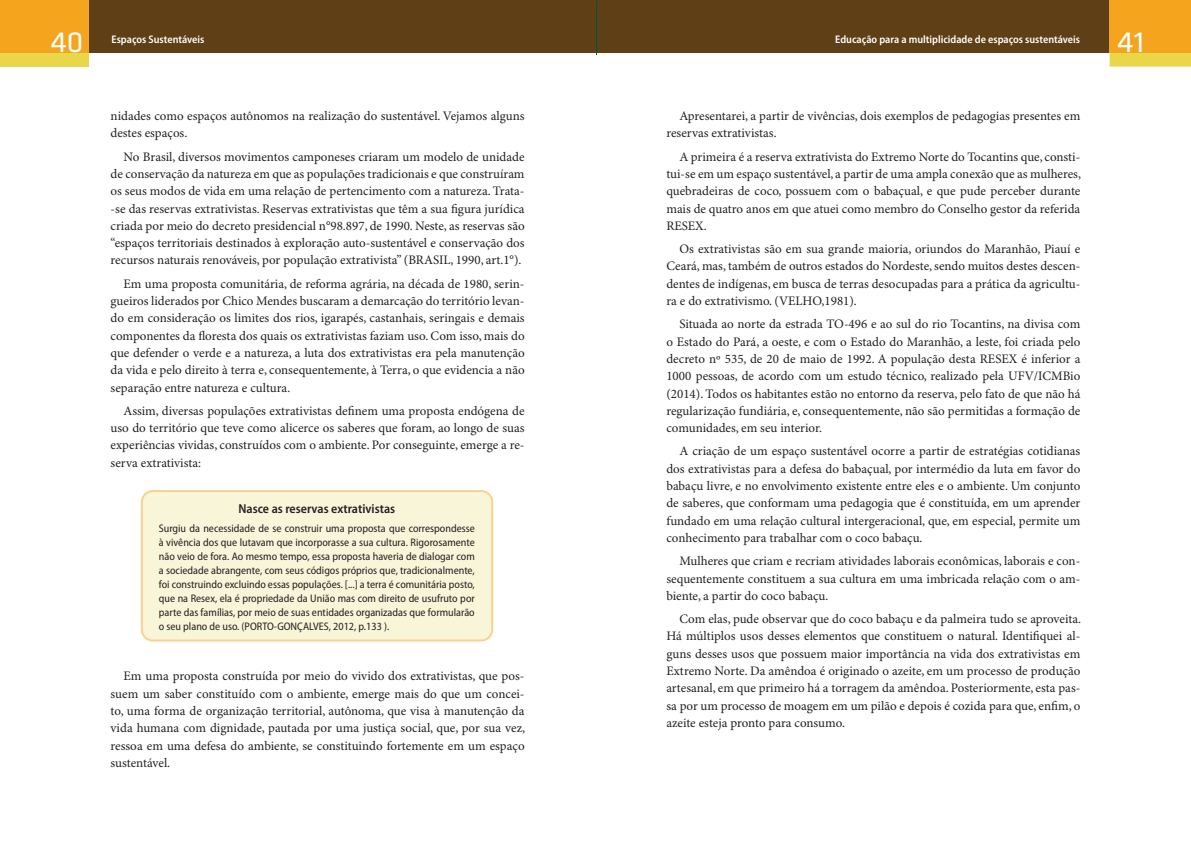
<style>
.page{position:relative;width:1191px;height:842px;background:#fff}
.page>*{position:absolute;margin:0;border:0;box-sizing:border-box;transform-origin:0 0}
.t1{font:30px "Klavika";color:#fff}
.t2{font:13px/17.3px "Minion Pro";color:#231f20;text-align:justify}
.t3{font:600 semi-condensed 13px "Myriad Pro";color:#231f20}
.t4{font:semi-condensed 11px/14px "Myriad Pro";color:#231f20;text-align:justify}
.t5{font:600 semi-condensed 11px "Myriad Pro";color:#fff}
</style>
<div class="page">
<div style="left:0;top:0;width:1110px;height:52px;background:#5f3f15"></div>
<div style="left:0;top:0;width:89px;height:67px;background:#e9d749"></div>
<div style="left:0;top:0;width:89px;height:52px;background:#f4a51d"></div>
<svg style="left:1109px;top:52px;width:82px;height:15px"></svg>
<div style="left:1109px;top:0;width:82px;height:52px;background:#f4a51d"></div>
<div style="left:142px;top:491px;width:350px;height:149px;background:#f9f5d9;border-radius:11px"></div>
<div style="left:141px;top:490px;width:352px;height:151px;border:2px solid #f9d28e;border-radius:11px"></div>
<h1 class="t1" style="left:51px;top:26px;width:34px">40</h1>
<h1 class="t1" style="left:1117px;top:27px;width:28px">41</h1>
<p class="t5" style="left:835px;top:33px;width:246px">Educação para a multiplicidade de espaços sustentáveis</p>
<p class="t5" style="left:112px;top:34px;width:94px">Espaços Sustentáveis</p>
<p class="t2" style="left:111px;top:108px;width:415px">nidades como espaços autônomos na realização do sustentável. Vejamos alguns destes espaços.</p>
<p class="t2" style="left:111px;top:148px;width:415px;text-indent:13px">No Brasil, diversos movimentos camponeses criaram um modelo de unidade de conservação da natureza em que as populações tradicionais e que construíram os seus modos de vida em uma relação de pertencimento com a natureza. Trata--se das reservas extrativistas. Reservas extrativistas que têm a sua figura jurídica criada por meio do decreto presidencial n°98.897, de 1990. Neste, as reservas são “espaços territoriais destinados à exploração auto-sustentável e conservação dos recursos naturais renováveis, por população extrativista” (BRASIL, 1990, art.1°).</p>
<p class="t2" style="left:111px;top:275px;width:415px;text-indent:13px">Em uma proposta comunitária, de reforma agrária, na década de 1980, serin&shy;gueiros liderados por Chico Mendes buscaram a demarcação do território levan&shy;do em consideração os limites dos rios, igarapés, castanhais, seringais e demais componentes da floresta dos quais os extrativistas faziam uso. Com isso, mais do que defender o verde e a natureza, a luta dos extrativistas era pela manutenção da vida e pelo direito à terra e, consequentemente, à Terra, o que evidencia a não separação entre natureza e cultura.</p>
<p class="t2" style="left:111px;top:403px;width:415px;text-indent:13px">Assim, diversas populações extrativistas definem uma proposta endógena de uso do território que teve como alicerce os saberes que foram, ao longo de suas experiências vividas, construídos com o ambiente. Por conseguinte, emerge a re&shy;serva extrativista:</p>
<p class="t3" style="left:238px;top:501px;width:158px">Nasce as reservas extrativistas</p>
<p class="t4" style="left:159px;top:522px;width:317px">Surgiu da necessidade de se construir uma proposta que correspondesse à vivência dos que lutavam que incorporasse a sua cultura. Rigorosamente não veio de fora. Ao mesmo tempo, essa proposta haveria de dialogar com a sociedade abrangente, com seus códigos próprios que, tradicionalmente, foi construindo excluindo essas populações. [...] a terra é comunitária posto, que na Resex, ela é propriedade da União mas com direito de usufruto por parte das famílias, por meio de suas entidades organizadas que formularão o seu plano de uso. (PORTO-GONÇALVES, 2012, p.133 ).</p>
<p class="t2" style="left:111px;top:668px;width:416px;text-indent:13px">Em uma proposta construída por meio do vivido dos extrativistas, que pos&shy;suem um saber constituído com o ambiente, emerge mais do que um concei&shy;to, uma forma de organização territorial, autônoma, que visa à manutenção da vida humana com dignidade, pautada por uma justiça social, que, por sua vez, ressoa em uma defesa do ambiente, se constituindo fortemente em um espaço sustentável.</p>
<p class="t2" style="left:666px;top:108px;width:415px;text-indent:13px">Apresentarei, a partir de vivências, dois exemplos de pedagogias presentes em reservas extrativistas.</p>
<p class="t2" style="left:666px;top:148px;width:416px;text-indent:13px">A primeira é a reserva extrativista do Extremo Norte do Tocantins que, consti&shy;tui-se em um espaço sustentável, a partir de uma ampla conexão que as mulheres, quebradeiras de coco, possuem com o babaçual, e que pude perceber durante mais de quatro anos em que atuei como membro do Conselho gestor da referida RESEX.</p>
<p class="t2" style="left:666px;top:241px;width:415px;text-indent:13px">Os extrativistas são em sua grande maioria, oriundos do Maranhão, Piauí e Ceará, mas, também de outros estados do Nordeste, sendo muitos destes descen&shy;dentes de indígenas, em busca de terras desocupadas para a prática da agricultu&shy;ra e do extrativismo. (VELHO,1981).</p>
<p class="t2" style="left:666px;top:316px;width:415px;text-indent:13px">Situada ao norte da estrada TO-496 e ao sul do rio Tocantins, na divisa com o Estado do Pará, a oeste, e com o Estado do Maranhão, a leste, foi criada pelo decreto nº 535, de 20 de maio de 1992. A população desta RESEX é inferior a 1000 pessoas, de acordo com um estudo técnico, realizado pela UFV/ICMBio (2014). Todos os habitantes estão no entorno da reserva, pelo fato de que não há regularização fundiária, e, consequentemente, não são permitidas a formação de comunidades, em seu interior.</p>
<p class="t2" style="left:666px;top:443px;width:415px;text-indent:13px">A criação de um espaço sustentável ocorre a partir de estratégias cotidianas dos extrativistas para a defesa do babaçual, por intermédio da luta em favor do babaçu livre, e no envolvimento existente entre eles e o ambiente. Um conjunto de saberes, que conformam uma pedagogia que é constituída, em um aprender fundado em uma relação cultural intergeracional, que, em especial, permite um conhecimento para trabalhar com o coco babaçu.</p>
<p class="t2" style="left:666px;top:553px;width:415px;text-indent:13px">Mulheres que criam e recriam atividades laborais econômicas, laborais e con&shy;sequentemente constituem a sua cultura em uma imbricada relação com o am&shy;biente, a partir do coco babaçu.</p>
<p class="t2" style="left:666px;top:611px;width:416px;text-indent:13px">Com elas, pude observar que do coco babaçu e da palmeira tudo se aproveita.<br>Há múltiplos usos desses elementos que constituem o natural. Identifiquei al&shy;guns desses usos que possuem maior importância na vida dos extrativistas em Extremo Norte. Da amêndoa é originado o azeite, em um processo de produção artesanal, em que primeiro há a torragem da amêndoa. Posteriormente, esta pas&shy;sa por um processo de moagem em um pilão e depois é cozida para que, enfim, o azeite esteja pronto para consumo.</p>
</div>
